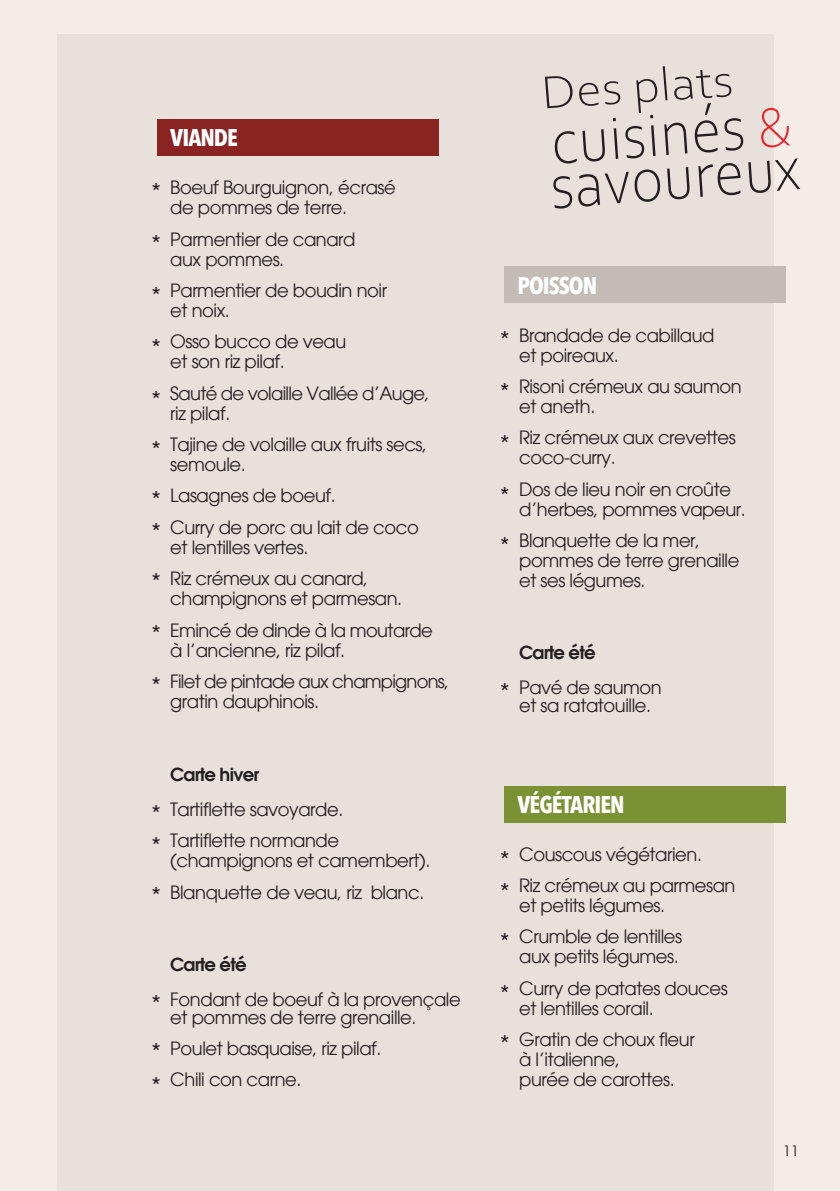
<style>
.page{position:relative;width:840px;height:1191px;background:#fff}
.page>*{position:absolute;margin:0;border:0;box-sizing:border-box;transform-origin:0 0}
.t1{font:24px/51.4px "Avant Garde";color:#231f20;text-align:justify}
.t2{font:700 condensed 24px "Avenir Next LT Pro";letter-spacing:-.04em;color:#fff}
.t3{font:18px/20px "Avant Garde";letter-spacing:-.025em;color:#231f20}
.t4{font:18px/31.4px "Avant Garde";letter-spacing:-.045em;color:#231f20}
.t5{font:600 18px "Avant Garde";letter-spacing:-.04em;color:#231f20}
.t6{font:14px "Avant Garde";color:#231f20}
</style>
<div class="page">
<div style="left:0;top:0;width:839px;height:1191px;background:#f4ece6"></div>
<div style="left:57px;top:34px;width:716px;height:1157px;background:#e8e0db"></div>
<div style="left:157px;top:119px;width:281px;height:37px;background:#8a2423"></div>
<div style="left:504px;top:266px;width:281px;height:37px;background:#c3bcb6"></div>
<div style="left:504px;top:786px;width:281px;height:36px;background:#7b9234"></div>
<svg style="left:544px;top:66px;width:255px;height:143px"></svg>
<h1 class="t2" style="left:170px;top:124px;width:69px">VIANDE</h1>
<h1 class="t1" style="left:151px;top:166px;width:12px">* * * * * * *</h1>
<h1 class="t1" style="left:151px;top:506px;width:12px">* * * *</h1>
<p class="t3" style="left:170px;top:177px;width:227px">Boeuf Bourguignon, écrasé de pommes de terre.</p>
<p class="t3" style="left:170px;top:229px;width:187px">Parmentier de canard aux pommes.</p>
<p class="t3" style="left:170px;top:280px;width:218px">Parmentier de boudin noir et noix.</p>
<p class="t3" style="left:170px;top:331px;width:177px">Osso bucco de veau et son riz pilaf.</p>
<p class="t3" style="left:170px;top:383px;width:261px">Sauté de volaille Vallée d’Auge, riz pilaf.</p>
<p class="t3" style="left:170px;top:434px;width:258px">Tajine de volaille aux fruits secs, semoule.</p>
<p class="t3" style="left:170px;top:480px;width:250px;line-height:31.4px">Lasagnes de boeuf.<br>Curry de porc au lait de coco</p>
<p class="t3" style="left:170px;top:531px;width:199px;line-height:31.4px">et lentilles vertes.<br>Riz crémeux au canard,</p>
<p class="t3" style="left:170px;top:582px;width:264px;line-height:31.4px">champignons et parmesan.<br>Emincé de dinde à la moutarde</p>
<p class="t4" style="left:170px;top:634px;width:280px">à l’ancienne, riz pilaf.<br>Filet de pintade aux champignons,</p>
<p class="t3" style="left:170px;top:691px;width:150px">gratin dauphinois.</p>
<h1 class="t1" style="left:151px;top:797px;width:12px;line-height:32px">* *</h1>
<h1 class="t1" style="left:151px;top:870px;width:12px">*</h1>
<p class="t5" style="left:170px;top:763px;width:90px">Carte hiver</p>
<p class="t3" style="left:170px;top:793px;width:174px;line-height:31.4px">Tartiflette savoyarde.<br>Tartiflette normande</p>
<p class="t3" style="left:170px;top:845px;width:261px;line-height:31.4px">(champignons et camembert).<br>Blanquette de veau, riz blanc.</p>
<h1 class="t1" style="left:151px;top:979px;width:12px;line-height:48px">* *</h1>
<h1 class="t1" style="left:151px;top:1060px;width:12px">*</h1>
<p class="t5" style="left:170px;top:952px;width:78px">Carte été</p>
<p class="t3" style="left:170px;top:990px;width:292px;line-height:18px">Fondant de boeuf à la provençale et pommes de terre grenaille.</p>
<p class="t3" style="left:170px;top:1032px;width:213px;line-height:31.4px">Poulet basquaise, riz pilaf.<br>Chili con carne.</p>
<h1 class="t2" style="left:517px;top:271px;width:81px">POISSON</h1>
<h1 class="t1" style="left:499px;top:314px;width:12px">* * * * *</h1>
<p class="t3" style="left:519px;top:325px;width:197px">Brandade de cabillaud et poireaux.</p>
<p class="t3" style="left:519px;top:376px;width:224px">Risoni crémeux au saumon et aneth.</p>
<p class="t3" style="left:519px;top:427px;width:218px">Riz crémeux aux crevettes coco-curry.</p>
<p class="t3" style="left:519px;top:479px;width:228px">Dos de lieu noir en croûte d’herbes, pommes vapeur.</p>
<p class="t3" style="left:519px;top:530px;width:222px">Blanquette de la mer, pommes de terre grenaille et ses légumes.</p>
<h1 class="t1" style="left:499px;top:666px;width:12px">*</h1>
<p class="t5" style="left:519px;top:641px;width:78px">Carte été</p>
<p class="t3" style="left:519px;top:678px;width:144px;line-height:18px">Pavé de saumon et sa ratatouille.</p>
<h1 class="t2" style="left:517px;top:791px;width:109px">VÉGÉTARIEN</h1>
<h1 class="t1" style="left:499px;top:843px;width:12px;line-height:32px">* *</h1>
<h1 class="t1" style="left:499px;top:916px;width:12px">* * *</h1>
<p class="t3" style="left:519px;top:838px;width:218px;line-height:31.4px">Couscous végétarien.<br>Riz crémeux au parmesan</p>
<p class="t3" style="left:519px;top:889px;width:164px;line-height:31.4px">et petits légumes.<br>Crumble de lentilles</p>
<p class="t3" style="left:519px;top:940px;width:210px;line-height:31.4px">aux petits légumes.<br>Curry de patates douces</p>
<p class="t3" style="left:519px;top:992px;width:177px;line-height:31.4px">et lentilles corail.<br>Gratin de choux fleur</p>
<p class="t3" style="left:519px;top:1049px;width:157px">à l’italienne, purée de carottes.</p>
<p class="t6" style="left:782px;top:1142px;width:17px">11</p>
</div>
